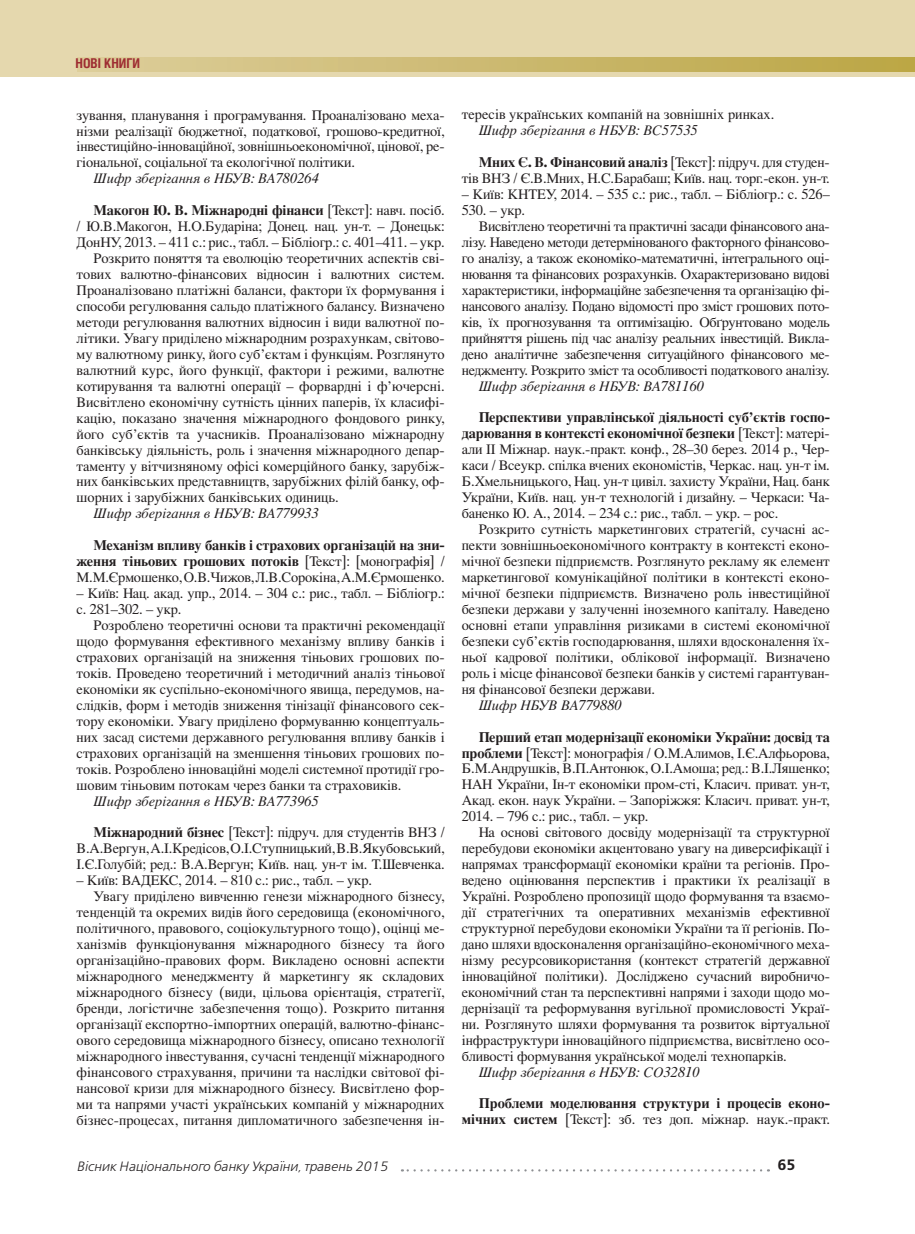
<style>
.page{position:relative;width:915px;height:1234px;background:#fff}
.page>*{position:absolute;margin:0;border:0;box-sizing:border-box;transform-origin:0 0}
.t1{font:15px "Free Set Demi Bold C";color:#231f20}
.t2{font:14.4px/15.9px "Latinskij";color:#231f20;text-align:justify}
.t3{font:700 14.4px/15.9px "Latinskij";letter-spacing:-.01em;color:#231f20;text-align:justify}
.t4{font:italic 14.4px "Latinskij";color:#231f20}
.t5{font:italic 13.5px "Free Set Light C";color:#231f20}
.t6{font:700 13.5px "Helios Cond";color:#9e2d32}
.s1{font-weight:400}
.s2{font-weight:700}
.s3{font-size:10.5px}
</style>
<div class="page">
<div style="left:0;top:0;width:914px;height:77px;background:#e5d8ae"></div>
<svg style="left:78px;top:57px;width:836px;height:14px;background:#cbb96f"></svg>
<svg style="left:402px;top:1169px;width:354px;height:2px"></svg>
<p class="t6" style="left:75px;top:58px;width:66px">НОВІ КНИГИ</p>
<p class="t2" style="left:77px;top:108px;width:369px">зування, планування і програмування. Проаналізовано меха&shy;нізми реалізації бюджетної, податкової, грошово-кредитної, інвестиційно-інноваційної, зовнішньоекономічної, цінової, ре&shy;гіональної, соціальної та екологічної політики.</p>
<p class="t4" style="left:94px;top:173px;width:226px">Шифр зберігання в НБУВ: ВА780264</p>
<p class="t3" style="left:94px;top:204px;width:352px">Макогон Ю. В. Міжнародні фінанси <span class="s1">[Текст]: навч. посіб.</span></p>
<p class="t2" style="left:77px;top:220px;width:369px">/ Ю.В.Макогон, Н.О.Бударіна; Донец. нац. ун-т. – Донецьк:</p>
<p class="t2" style="left:77px;top:236px;width:369px">ДонНУ, 2013. – 411 с.: рис., табл. – Бібліогр.: с. 401–411. – укр.</p>
<p class="t2" style="left:94px;top:252px;width:352px">Розкрито поняття та еволюцію теоретичних аспектів сві-</p>
<p class="t2" style="left:77px;top:268px;width:369px">тових валютно-фінансових відносин і валютних систем.</p>
<p class="t2" style="left:77px;top:283px;width:369px">Проаналізовано платіжні баланси, фактори їх формування і</p>
<p class="t2" style="left:77px;top:299px;width:369px">способи регулювання сальдо платіжного балансу. Визначено</p>
<p class="t2" style="left:77px;top:315px;width:369px">методи регулювання валютних відносин і види валютної по-</p>
<p class="t2" style="left:77px;top:331px;width:369px">літики. Увагу приділено міжнародним розрахункам, світово-</p>
<p class="t2" style="left:77px;top:347px;width:369px">му валютному ринку, його суб’єктам і функціям. Розглянуто</p>
<p class="t2" style="left:77px;top:363px;width:369px">валютний курс, його функції, фактори і режими, валютне</p>
<p class="t2" style="left:77px;top:379px;width:369px">котирування та валютні операції – форвардні і ф’ючерсні.</p>
<p class="t2" style="left:77px;top:395px;width:369px">Висвітлено економічну сутність цінних паперів, їх класифі-</p>
<p class="t2" style="left:77px;top:411px;width:369px">кацію, показано значення міжнародного фондового ринку,</p>
<p class="t2" style="left:77px;top:427px;width:369px">його суб’єктів та учасників. Проаналізовано міжнародну</p>
<p class="t2" style="left:77px;top:443px;width:369px">банківську діяльність, роль і значення міжнародного депар-</p>
<p class="t2" style="left:77px;top:459px;width:369px">таменту у вітчизняному офісі комерційного банку, зарубіж-</p>
<p class="t2" style="left:77px;top:475px;width:369px">них банківських представництв, зарубіжних філій банку, оф-</p>
<p class="t2" style="left:77px;top:491px;width:263px">шорних і зарубіжних банківських одиниць.</p>
<p class="t4" style="left:94px;top:508px;width:226px">Шифр зберігання в НБУВ: ВА779933</p>
<p class="t3" style="left:77px;top:539px;width:369px;text-indent:17px">Механізм впливу банків і страхових організацій на зни&shy;ження тіньових грошових потоків <span class="s1">[Текст]: [монографія] / М.М.Єрмошенко, О.В.Чижов, Л.В.Сорокіна, А.М.Єрмошенко.</span></p>
<p class="t2" style="left:77px;top:586px;width:369px">– Київ: Нац. акад. упр., 2014. – 304 с.: рис., табл. – Бібліогр.: с. 281–302. – укр.</p>
<p class="t2" style="left:77px;top:618px;width:369px;text-indent:17px">Розроблено теоретичні основи та практичні рекомендації щодо формування ефективного механізму впливу банків і страхових організацій на зниження тіньових грошових по&shy;токів. Проведено теоретичний і методичний аналіз тіньової економіки як суспільно-економічного явища, передумов, на&shy;слідків, форм і методів зниження тінізації фінансового сек&shy;тору економіки. Увагу приділено формуванню концептуаль&shy;них засад системи державного регулювання впливу банків і страхових організацій на зменшення тіньових грошових по&shy;токів. Розроблено інноваційні моделі системної протидії гро&shy;шовим тіньовим потокам через банки та страховиків.</p>
<p class="t4" style="left:94px;top:795px;width:226px">Шифр зберігання в НБУВ: ВА773965</p>
<p class="t2" style="left:77px;top:826px;width:369px;text-indent:17px"><span class="s2">Міжнародний бізнес</span> [Текст]: підруч. для студентів ВНЗ / В.А.Вергун, А.І.Кредісов, О.І.Ступницький, В.В.Якубовський, І.Є.Голубій; ред.: В.А.Вергун; Київ. нац. ун-т ім. Т.Шевченка.</p>
<p class="t2" style="left:77px;top:873px;width:297px">– Київ: ВАДЕКС, 2014. – 810 с.: рис., табл. – укр.</p>
<p class="t2" style="left:94px;top:889px;width:352px">Увагу приділено вивченню генези міжнародного бізнесу,</p>
<p class="t2" style="left:77px;top:905px;width:369px">тенденцій та окремих видів його середовища (економічного,</p>
<p class="t2" style="left:77px;top:921px;width:369px">політичного, правового, соціокультурного тощо), оцінці ме-</p>
<p class="t2" style="left:77px;top:937px;width:369px">ханізмів функціонування міжнародного бізнесу та його</p>
<p class="t2" style="left:77px;top:953px;width:369px">організаційно-правових форм. Викладено основні аспекти</p>
<p class="t2" style="left:77px;top:969px;width:369px">міжнародного менеджменту й маркетингу як складових</p>
<p class="t2" style="left:77px;top:985px;width:369px">міжнародного бізнесу (види, цільова орієнтація, стратегії,</p>
<p class="t2" style="left:77px;top:1001px;width:369px">бренди, логістичне забезпечення тощо). Розкрито питання</p>
<p class="t2" style="left:77px;top:1017px;width:369px">організації експортно-імпортних операцій, валютно-фі нанс-</p>
<p class="t2" style="left:77px;top:1033px;width:369px">ового середовища міжнародного бізнесу, описано технології</p>
<p class="t2" style="left:77px;top:1049px;width:369px">міжнародного інвестування, сучасні тенденції міжнародного</p>
<p class="t2" style="left:77px;top:1065px;width:369px">фінансового страхування, причини та наслідки світової фі-</p>
<p class="t2" style="left:77px;top:1081px;width:369px">нансової кризи для міжнародного бізнесу. Висвітлено фор-</p>
<p class="t2" style="left:77px;top:1096px;width:369px">ми та напрями участі українських компаній у міжнародних</p>
<p class="t2" style="left:77px;top:1112px;width:369px">бізнес-процесах, питання дипломатичного забезпечення ін-</p>
<p class="t2" style="left:461px;top:108px;width:314px">тересів українських компаній на зовнішніх ринках.</p>
<p class="t4" style="left:478px;top:125px;width:220px">Шифр зберігання в НБУВ: ВС57535</p>
<p class="t2" style="left:461px;top:156px;width:369px;text-align:right"><span class="s2">Мних Є. В. Фінансовий аналіз</span> [Текст]: підруч. для студен&shy;тів ВНЗ / Є.В.Мних, Н.С.Барабаш; Київ. нац. торг.-екон. ун-т.</p>
<p class="t2" style="left:461px;top:188px;width:369px">– Київ: КНТЕУ, 2014. – 535 с.: рис., табл. – Бібліогр.: с. 526–<br>530. – укр.</p>
<p class="t2" style="left:461px;top:220px;width:369px;text-indent:17px">Висвітлено теоретичні та практичні засади фінансового ана&shy;лізу. Наведено методи детермінованого факторного фінансово&shy;го аналізу, а також економіко-математичні, інтегрального оці&shy;нювання та фінансових розрахунків. Охарактеризовано видові характеристики, інформаційне забезпечення та організацію фі&shy;нансового аналізу. Подано відомості про зміст грошових пото&shy;ків, їх прогнозування та оптимізацію. Обґрунтовано модель прийняття рішень під час аналізу реальних інвестицій. Викла&shy;дено аналітичне забезпечення ситуаційного фінансового ме&shy;неджменту. Розкрито зміст та особливості податкового аналізу.</p>
<p class="t4" style="left:478px;top:380px;width:226px">Шифр зберігання в НБУВ: ВА781160</p>
<p class="t2" style="left:461px;top:411px;width:369px;text-indent:17px"><span class="s2">Перспективи управлінської діяльності суб’єктів госпо&shy;дарювання в контексті економічної безпеки</span> [Текст]: матері&shy;али ІІ Міжнар. наук.-практ. конф., 28–30 берез. 2014 р., Чер&shy;каси / Всеукр. спілка вчених економістів, Черкас. нац. ун-т ім.<br>Б.Хмельницького, Нац. ун-т цивіл. захисту України, Нац. банк України, Київ. нац. ун-т технологій і дизайну. – Черкаси: Ча&shy;баненко Ю. А., 2014. – 234 с.: рис., табл. – укр. – рос.</p>
<p class="t2" style="left:461px;top:522px;width:369px;text-indent:17px">Розкрито сутність маркетингових стратегій, сучасні ас&shy;пекти зовнішньоекономічного контракту в контексті еконо&shy;мічної безпеки підприємств. Розглянуто рекламу як елемент маркетингової комунікаційної політики в контексті еконо&shy;мічної безпеки підприємств. Визначено роль інвестиційної безпеки держави у залученні іноземного капіталу. Наведено основні етапи управління ризиками в системі економічної безпеки суб’єктів господарювання, шляхи вдосконалення їх&shy;ньої кадрової політики, облікової інформації. Визначено роль і місце фінансової безпеки банків у системі гарантуван&shy;ня фінансової безпеки держави.</p>
<p class="t4" style="left:478px;top:699px;width:144px">Шифр НБУВ ВА779880</p>
<p class="t2" style="left:461px;top:730px;width:369px;text-indent:17px"><span class="s2">Перший етап модернізації економіки України: досвід та проблеми</span> [Текст]: монографія / О.М.Алимов, І.Є.Алфьорова, Б.М.Андрушків, В.П.Антонюк, О.І.Амоша; ред.: В.І.Ляшенко; НАН України, Ін-т економіки пром-сті, Класич. приват. ун-т, Акад. екон. наук України. – Запоріжжя: Класич. приват. ун-т, 2014. – 796 с.: рис., табл. – укр.</p>
<p class="t2" style="left:461px;top:825px;width:369px;text-indent:17px">На основі світового досвіду модернізації та структурної перебудови економіки акцентовано увагу на диверсифікації і напрямах трансформації економіки країни та регіонів. Про&shy;ведено оцінювання перспектив і практики їх реалізації в Україні. Розроблено пропозиції щодо формування та взаємо&shy;дії стратегічних та оперативних механізмів ефективної структурної перебудови економіки України та її регіонів. По&shy;дано шляхи вдосконалення організаційно-економічного меха&shy;нізму ресурсовикористання (контекст стратегій державної інноваційної політики). Досліджено сучасний виробничо&shy;економічний стан та перспективні напрями і заходи щодо мо&shy;дернізації та реформування вугільної промисловості Украї&shy;ни. Розглянуто шляхи формування та розвиток віртуальної інфраструктури інноваційного підприємства, висвітлено осо&shy;бливості формування української моделі технопарків.</p>
<p class="t4" style="left:478px;top:1065px;width:222px">Шифр зберігання в НБУВ: СО32810</p>
<p class="t3" style="left:461px;top:1096px;width:369px;text-align:right">Проблеми моделювання структури і процесів еконо&shy;мічних систем <span class="s1">[Текст]: зб. тез доп. міжнар. наук.-практ.</span></p>
<p class="t5" style="left:77px;top:1160px;width:313px">Вісник Національного банку України<span class="s3">,</span> травень 2015</p>
<p class="t1" style="left:777px;top:1158px;width:20px">65</p>
</div>
